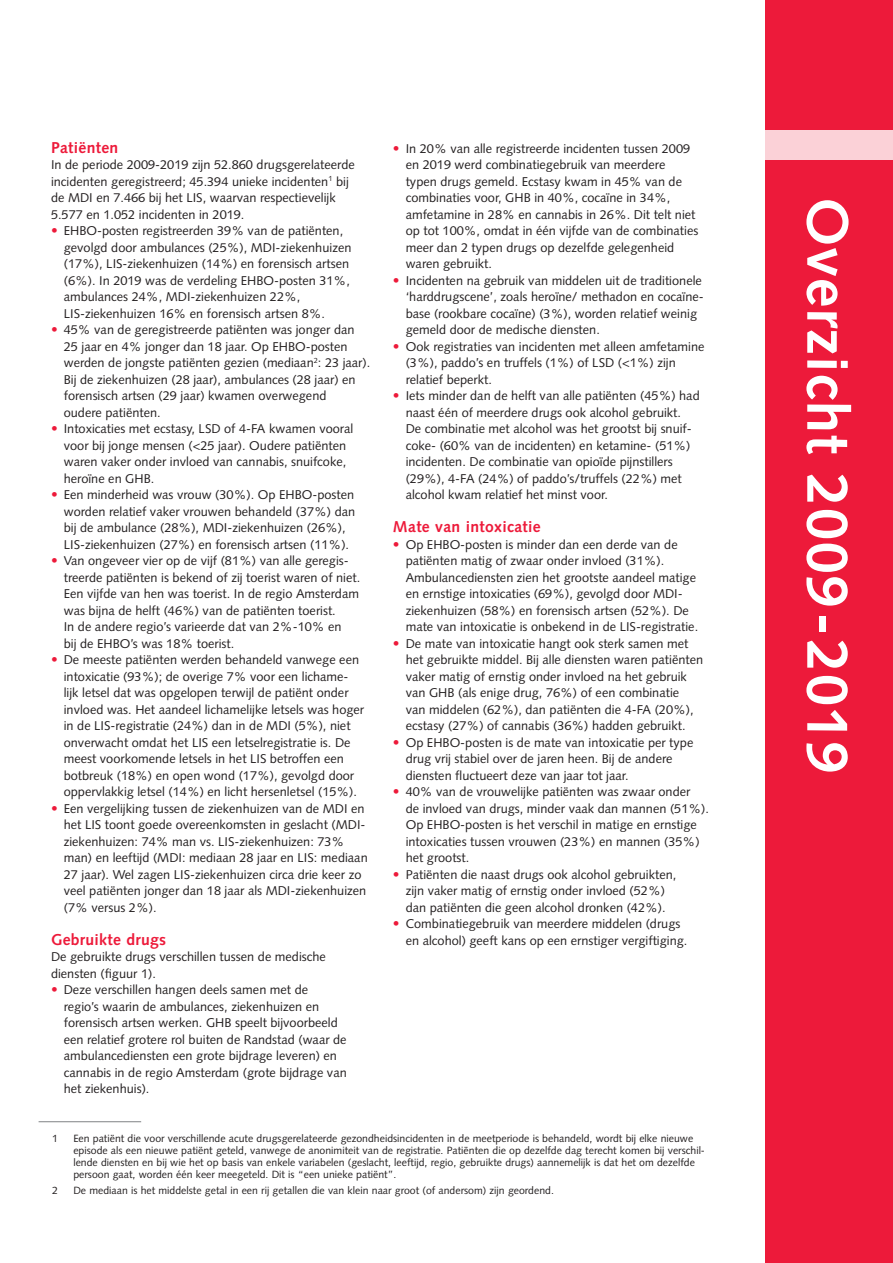
<style>
.page{position:relative;width:893px;height:1263px;background:#fff}
.page>*{position:absolute;margin:0;border:0;box-sizing:border-box;transform-origin:0 0}
._01-kop_1{font:700 58.5px "Syntax LT Std";letter-spacing:.02em;color:#fff}
._02-kop_2{font:700 15.75px "Syntax LT Std";letter-spacing:.02em;color:#ed1a3a}
._03-brood{font:12.75px/16.5px "Syntax LT Std";color:#231f20}
._05-VOETNOOT{font:10.5px/12px "Syntax LT Std";color:#231f20}
.s1{font-size:13.5px;color:#ed1a3a}
</style>
<div class="page">
<div style="left:765px;top:0;width:128px;height:1263px;background:#ed1a3a"></div>
<div style="left:765px;top:130px;width:128px;height:29px;background:#fbd1d7"></div>
<hr style="left:39px;top:1121px;width:102px;height:1px;background:#808285">
<p class="_02-kop_2" style="left:51px;top:138px;width:69px">Patiënten</p>
<p class="_03-brood" style="left:51px;top:156px;width:305px">In de periode 2009-2019 zijn 52.860 drugsgerelateerde incidenten geregistreerd; 45.394 unieke incidenten<sup>1</sup> bij de MDI en 7.466 bij het LIS, waarvan respectievelijk 5.577 en 1.052 incidenten in 2019.</p>
<p class="_03-brood" style="left:64px;top:222px;width:289px;text-indent:-13px"><span class="s1">•</span> EHBO-posten registreerden 39% van de patiënten, gevolgd door ambulances (25%), MDI-ziekenhuizen (17%), LIS-ziekenhuizen (14%) en forensisch artsen (6%). In 2019 was de verdeling EHBO-posten 31%, ambulances 24%, MDI-ziekenhuizen 22%, LIS-ziekenhuizen 16% en forensisch artsen 8%.</p>
<p class="_03-brood" style="left:64px;top:321px;width:308px;text-indent:-13px"><span class="s1">•</span> 45% van de geregistreerde patiënten was jonger dan 25 jaar en 4% jonger dan 18 jaar. Op EHBO-posten werden de jongste patiënten gezien (mediaan<sup>2</sup>: 23 jaar).<br>Bij de ziekenhuizen (28 jaar), ambulances (28 jaar) en forensisch artsen (29 jaar) kwamen overwegend<br>oudere patiënten.</p>
<p class="_03-brood" style="left:64px;top:420px;width:291px;text-indent:-13px"><span class="s1">•</span> Intoxicaties met ecstasy, LSD of 4-FA kwamen vooral voor bij jonge mensen (&lt;25 jaar). Oudere patiënten waren vaker onder invloed van cannabis, snuifcoke, heroïne en GHB.</p>
<p class="_03-brood" style="left:64px;top:486px;width:293px;text-indent:-13px"><span class="s1">•</span> Een minderheid was vrouw (30%). Op EHBO-posten worden relatief vaker vrouwen behandeld (37%) dan bij de ambulance (28%), MDI-ziekenhuizen (26%), LIS-ziekenhuizen (27%) en forensisch artsen (11%).</p>
<p class="_03-brood" style="left:64px;top:552px;width:298px;text-indent:-13px"><span class="s1">•</span> Van ongeveer vier op de vijf (81%) van alle geregis&shy;treerde patiënten is bekend of zij toerist waren of niet.<br>Een vijfde van hen was toerist. In de regio Amsterdam was bijna de helft (46%) van de patiënten toerist.<br>In de andere regio’s varieerde dat van 2%-10% en<br>bij de EHBO’s was 18% toerist.</p>
<p class="_03-brood" style="left:64px;top:651px;width:302px;text-indent:-13px"><span class="s1">•</span> De meeste patiënten werden behandeld vanwege een intoxicatie (93%); de overige 7% voor een lichame&shy;lijk letsel dat was opgelopen terwijl de patiënt onder invloed was. Het aandeel lichamelijke letsels was hoger in de LIS-registratie (24%) dan in de MDI (5%), niet onverwacht omdat het LIS een letselregistratie is. De meest voorkomende letsels in het LIS betroffen een botbreuk (18%) en open wond (17%), gevolgd door oppervlakkig letsel (14%) en licht hersenletsel (15%).</p>
<p class="_03-brood" style="left:64px;top:800px;width:305px;text-indent:-13px"><span class="s1">•</span> Een vergelijking tussen de ziekenhuizen van de MDI en het LIS toont goede overeenkomsten in geslacht (MDI&shy;ziekenhuizen: 74% man vs. LIS-ziekenhuizen: 73% man) en leeftijd (MDI: mediaan 28 jaar en LIS: mediaan 27 jaar). Wel zagen LIS-ziekenhuizen circa drie keer zo veel patiënten jonger dan 18 jaar als MDI-ziekenhuizen (7% versus 2%).</p>
<p class="_02-kop_2" style="left:51px;top:930px;width:117px">Gebruikte drugs</p>
<p class="_03-brood" style="left:51px;top:948px;width:276px">De gebruikte drugs verschillen tussen de medische diensten (figuur 1).</p>
<p class="_03-brood" style="left:64px;top:981px;width:285px;text-indent:-13px"><span class="s1">•</span> Deze verschillen hangen deels samen met de<br>regio’s waarin de ambulances, ziekenhuizen en forensisch artsen werken. GHB speelt bijvoorbeeld een relatief grotere rol buiten de Randstad (waar de ambulancediensten een grote bijdrage leveren) en cannabis in de regio Amsterdam (grote bijdrage van het ziekenhuis).</p>
<p class="_03-brood" style="left:406px;top:140px;width:294px;text-indent:-13px"><span class="s1">•</span> In 20% van alle registreerde incidenten tussen 2009 en 2019 werd combinatiegebruik van meerdere typen drugs gemeld. Ecstasy kwam in 45% van de combinaties voor, GHB in 40%, cocaïne in 34%, amfetamine in 28% en cannabis in 26%. Dit telt niet op tot 100%, omdat in één vijfde van de combinaties meer dan 2 typen drugs op dezelfde gelegenheid waren gebruikt.</p>
<p class="_03-brood" style="left:406px;top:272px;width:298px;text-indent:-13px"><span class="s1">•</span> Incidenten na gebruik van middelen uit de traditionele ‘harddrugscene’, zoals heroïne/ methadon en cocaïne&shy;base (rookbare cocaïne) (3%), worden relatief weinig gemeld door de medische diensten.</p>
<p class="_03-brood" style="left:406px;top:338px;width:300px;text-indent:-13px"><span class="s1">•</span> Ook registraties van incidenten met alleen amfetamine (3%), paddo’s en truffels (1%) of LSD (&lt;1%) zijn relatief beperkt.</p>
<p class="_03-brood" style="left:406px;top:387px;width:296px;text-indent:-13px"><span class="s1">•</span> Iets minder dan de helft van alle patiënten (45%) had naast één of meerdere drugs ook alcohol gebruikt.<br>De combinatie met alcohol was het grootst bij snuif&shy;coke- (60% van de incidenten) en ketamine- (51%) incidenten. De combinatie van opioïde pijnstillers (29%), 4-FA (24%) of paddo’s/truffels (22%) met alcohol kwam relatief het minst voor.</p>
<p class="_02-kop_2" style="left:393px;top:518px;width:149px">Mate van intoxicatie</p>
<p class="_03-brood" style="left:406px;top:536px;width:294px;text-indent:-13px"><span class="s1">•</span> Op EHBO-posten is minder dan een derde van de patiënten matig of zwaar onder invloed (31%).<br>Ambulancediensten zien het grootste aandeel matige en ernstige intoxicaties (69%), gevolgd door MDI&shy;ziekenhuizen (58%) en forensisch artsen (52%). De mate van intoxicatie is onbekend in de LIS-registratie.</p>
<p class="_03-brood" style="left:406px;top:635px;width:299px;text-indent:-13px"><span class="s1">•</span> De mate van intoxicatie hangt ook sterk samen met het gebruikte middel. Bij alle diensten waren patiënten vaker matig of ernstig onder invloed na het gebruik van GHB (als enige drug, 76%) of een combinatie<br>van middelen (62%), dan patiënten die 4-FA (20%), ecstasy (27%) of cannabis (36%) hadden gebruikt.</p>
<p class="_03-brood" style="left:406px;top:734px;width:289px;text-indent:-13px"><span class="s1">•</span> Op EHBO-posten is de mate van intoxicatie per type drug vrij stabiel over de jaren heen. Bij de andere diensten fluctueert deze van jaar tot jaar.</p>
<p class="_03-brood" style="left:406px;top:783px;width:305px;text-indent:-13px"><span class="s1">•</span> 40% van de vrouwelijke patiënten was zwaar onder<br>de invloed van drugs, minder vaak dan mannen (51%).<br>Op EHBO-posten is het verschil in matige en ernstige intoxicaties tussen vrouwen (23%) en mannen (35%) het grootst.</p>
<p class="_03-brood" style="left:393px;top:866px;width:285px;text-align:center"><span class="s1">•</span> Patiënten die naast drugs ook alcohol gebruikten, zijn vaker matig of ernstig onder invloed (52%)<br>dan patiënten die geen alcohol dronken (42%).</p>
<p class="_03-brood" style="left:406px;top:915px;width:283px;text-indent:-13px"><span class="s1">•</span> Combinatiegebruik van meerdere middelen (drugs en alcohol) geeft kans op een ernstiger vergiftiging.</p>
<p class="_05-VOETNOOT" style="left:52px;top:1132px;width:7px">1</p>
<p class="_05-VOETNOOT" style="left:73px;top:1132px;width:633px">Een patiënt die voor verschillende acute drugsgerelateerde gezondheidsincidenten in de meetperiode is behandeld, wordt bij elke nieuwe episode als een nieuwe patiënt geteld, vanwege de anonimiteit van de registratie. Patiënten die op dezelfde dag terecht komen bij verschil&shy;lende diensten en bij wie het op basis van enkele variabelen (geslacht, leeftijd, regio, gebruikte drugs) aannemelijk is dat het om dezelfde persoon gaat, worden één keer meegeteld. Dit is “een unieke patiënt”.</p>
<p class="_05-VOETNOOT" style="left:52px;top:1185px;width:7px">2</p>
<p class="_05-VOETNOOT" style="left:73px;top:1185px;width:482px">De mediaan is het middelste getal in een rij getallen die van klein naar groot (of andersom) zijn geordend.</p>
<p class="_01-kop_1" style="left:861px;top:198px;width:578px;rotate:90deg">Overzicht 2009-2019</p>
</div>
